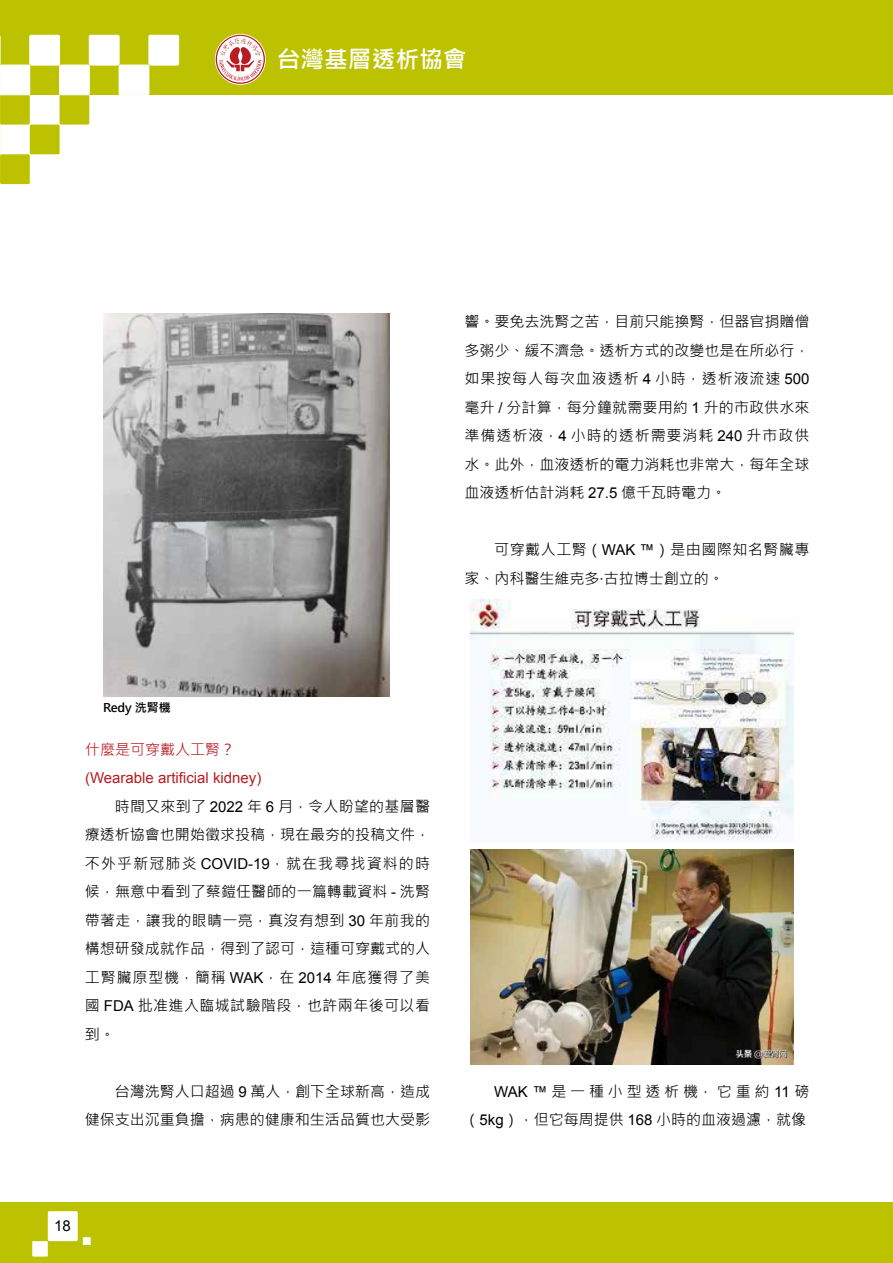
<style>
.page{position:relative;width:893px;height:1263px;background:#fff}
.page>*{position:absolute;margin:0;border:0;box-sizing:border-box;transform-origin:0 0}
.t1{font:700 23.7px "Microsoft Jheng Hei";color:#fff}
.t2{font:15px/28.5px "Microsoft Jheng Hei";color:#000;text-align:justify}
.t3{font:15px/28.5px "Microsoft Jheng Hei";letter-spacing:.035em;color:#000}
.t4{font:15px "Arial";color:#b81c22}
.t5{font:15px "Microsoft Jheng Hei";color:#b81c22}
.t6{font:15px "Arial";color:#000}
.t7{font:700 12px "Microsoft Jheng Hei";color:#000}
.s1{font-family:"Arial"}
</style>
<div class="page">
<div style="left:0;top:0;width:893px;height:95px;background:#bdc200"></div>
<div style="left:0;top:95px;width:30px;height:30px;background:#bdc200"></div>
<div style="left:30px;top:125px;width:30px;height:29px;background:#bdc200"></div>
<svg style="left:0;top:126px;width:1px;height:27px"></svg>
<div style="left:60px;top:95px;width:29px;height:30px;background:#bdc200"></div>
<div style="left:0;top:154px;width:30px;height:30px;background:#bdc200"></div>
<div style="left:0;top:1202px;width:893px;height:61px;background:#bdc200"></div>
<svg style="left:216px;top:35px;width:49px;height:49px"></svg>
<div style="left:48px;top:1211px;width:30px;height:30px;background:#fff"></div>
<div style="left:32px;top:1241px;width:16px;height:15px;background:#fff"></div>
<div style="left:83px;top:1237px;width:8px;height:8px;background:#fff"></div>
<div style="left:60px;top:65px;width:29px;height:30px;background:#fff"></div>
<div style="left:59px;top:65px;width:31px;height:30px;border:1px solid #fff"></div>
<div style="left:119px;top:65px;width:30px;height:30px;background:#fff"></div>
<div style="left:119px;top:65px;width:30px;height:30px;border:1px solid #fff"></div>
<div style="left:30px;top:35px;width:30px;height:30px;background:#fff;border-radius:2px"></div>
<div style="left:29px;top:35px;width:31px;height:30px;border:1px solid #fff;border-radius:2px"></div>
<svg style="left:0;top:35px;width:1px;height:30px"></svg>
<div style="left:89px;top:35px;width:30px;height:30px;background:#fff;border-radius:2px"></div>
<div style="left:89px;top:35px;width:31px;height:30px;border:1px solid #fff;border-radius:2px"></div>
<div style="left:149px;top:35px;width:30px;height:30px;background:#fff"></div>
<div style="left:148px;top:35px;width:31px;height:30px;border:1px solid #fff"></div>
<div style="left:0;top:65px;width:30px;height:30px;background:#fff"></div>
<div style="left:0;top:65px;width:30px;height:30px;border:1px solid #fff"></div>
<img style="left:103px;top:314px;width:286px;height:382px">
<img style="left:471px;top:600px;width:323px;height:240px">
<img style="left:470px;top:849px;width:323px;height:215px">
<h1 class="t1" style="left:277px;top:45px;width:191px">台灣基層透析協會</h1>
<p class="t2" style="left:464px;top:307px;width:347px">響。要免去洗腎之苦，目前只能換腎，但器官捐贈僧多粥少、緩不濟急。透析方式的改變也是在所必行，如果按每人每次血液透析 <span class="s1">4</span> 小時，透析液流速 <span class="s1">500</span>毫升 <span class="s1">/</span> 分計算，每分鐘就需要用約 <span class="s1">1</span> 升的市政供水來準備透析液，<span class="s1">4</span> 小時的透析需要消耗 <span class="s1">240</span> 升市政供水。此外，血液透析的電力消耗也非常大，每年全球血液透析估計消耗 <span class="s1">27.5</span> 億千瓦時電力。</p>
<p class="t3" style="left:464px;top:535px;width:346px;text-indent:30px">可穿戴人工腎（<span class="s1">WAK ™</span>）是由國際知名腎臟專家、內科醫生維克多<span class="s1">·</span>古拉博士創立的。</p>
<p class="t7" style="left:103px;top:700px;width:69px">Redy 洗腎機</p>
<p class="t5" style="left:85px;top:740px;width:151px">什麼是可穿戴人工腎？</p>
<p class="t4" style="left:85px;top:768px;width:178px">(Wearable artificial kidney)</p>
<p class="t2" style="left:85px;top:792px;width:347px;text-indent:30px">時間又來到了 <span class="s1">2022</span> 年 <span class="s1">6</span> 月，令人盼望的基層醫療透析協會也開始徵求投稿，現在最夯的投稿文件，不外乎新冠肺炎 <span class="s1">COVID-19</span>，就在我尋找資料的時候，無意中看到了蔡鎧任醫師的一篇轉載資料 <span class="s1">-</span> 洗腎帶著走，讓我的眼睛一亮，真沒有想到 <span class="s1">30</span> 年前我的構想研發成就作品，得到了認可，這種可穿戴式的人工腎臟原型機，簡稱 <span class="s1">WAK</span>，在 <span class="s1">2014</span> 年底獲得了美國 <span class="s1">FDA</span> 批准進入臨城試驗階段，也許兩年後可以看到。</p>
<p class="t2" style="left:85px;top:1077px;width:347px;text-align:right">台灣洗腎人口超過 <span class="s1">9</span> 萬人，創下全球新高，造成<br>健保支出沉重負擔，病患的健康和生活品質也大受影</p>
<p class="t6" style="left:54px;top:1216px;width:18px">18</p>
<p class="t2" style="left:464px;top:1077px;width:346px;text-align:right"><span class="s1">WAK™</span>是一種小型透析機，它重約<span class="s1">11</span>磅（<span class="s1">5kg</span>），但它每周提供 <span class="s1">168</span> 小時的血液過濾，就像</p>
</div>
